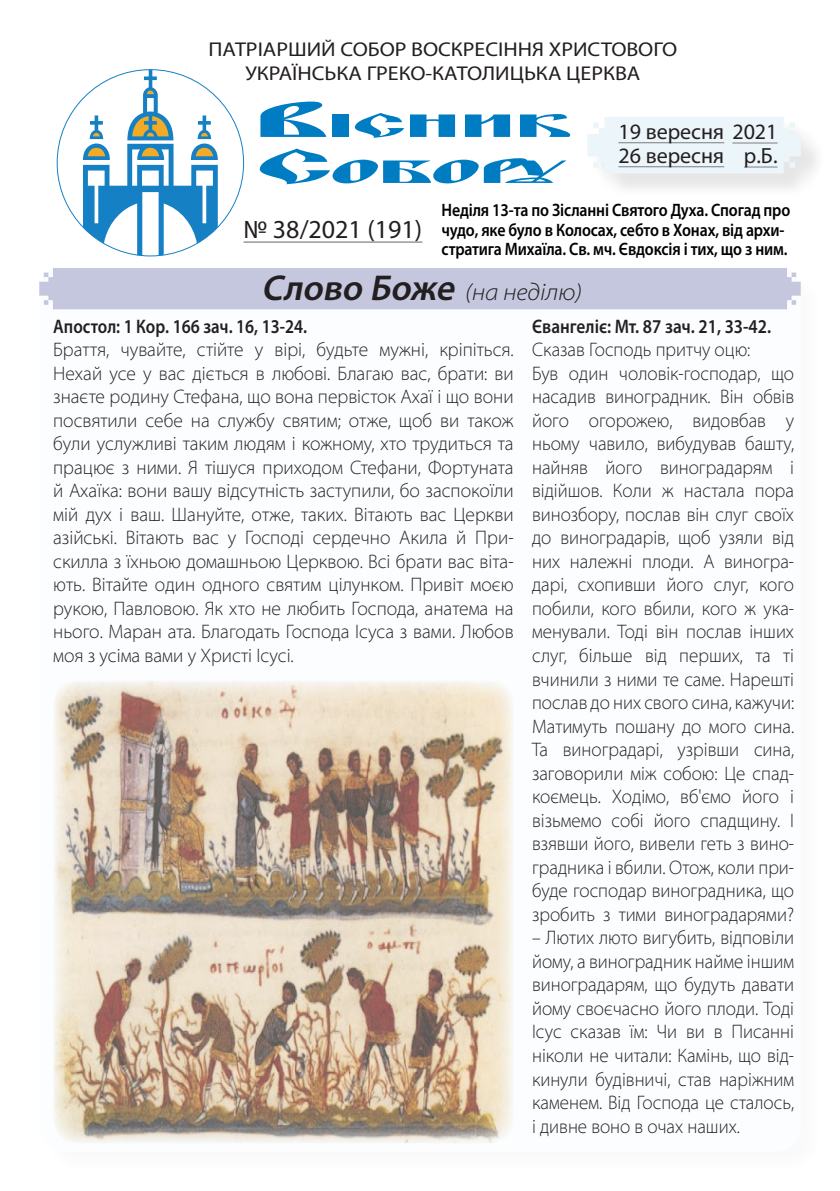
<style>
.page{position:relative;width:840px;height:1191px;background:#fff}
.page>*{position:absolute;margin:0;border:0;box-sizing:border-box;transform-origin:0 0}
.ВІСНИК_СОБОРУ{font:31px/46px "Blagovest Five";color:#007dc2;scale:2.79 1}
.Неділя_Текст{font:26px "Myriad Pro";color:#231f20}
.Назва_рубрики{font:italic 300 semi-expanded 24px "Myriad Pro";color:#231f20}
.Неділя_Текст-2{font:22px "Myriad Pro";color:#231f20}
.t1{font:20px "Myriad Pro";color:#231f20;scale:1.1 1}
.Текст_читання{font:300 semi-expanded 19.6px/23.6px "Myriad Pro";color:#231f20;text-align:justify;scale:.88 1}
.Текст_читання-2{font:300 semi-expanded 19.6px/23.6px "Myriad Pro";color:#231f20;text-align:justify;scale:.9 1}
.Текст_читання-3{font:600 19.6px "Myriad Pro";color:#231f20;scale:.86 1}
.Текст_читання-4{font:600 19.6px "Myriad Pro";color:#231f20;scale:.88 1}
.День_календаря{font:600 18px/19.4px "Myriad Pro";letter-spacing:-.01em;color:#000001;scale:.88 1}
.s1{font-size:44.4px}
.s2{font-weight:600;font-stretch:normal;font-size:36px}
</style>
<div class="page">
<div style="left:40px;top:266px;width:759px;height:885px;background:#fbfdfe;border-radius:24px"></div>
<div style="left:39px;top:268px;width:761px;height:41px;background:#c4c7de"></div>
<div style="left:589px;top:120px;width:236px;height:78px;background:#231f20;opacity:.75"></div>
<svg style="left:587px;top:117px;width:213px;height:56px;background:#ecf4f9"></svg>
<svg style="left:56px;top:69px;width:188px;height:188px"></svg>
<hr style="left:243px;top:241px;width:179px;height:2px;background:#86888b">
<hr style="left:732px;top:142px;width:45px;height:2px;background:#86888b">
<hr style="left:743px;top:166px;width:34px;height:2px;background:#86888b">
<hr style="left:618px;top:142px;width:105px;height:1px;background:#86888b">
<hr style="left:618px;top:166px;width:105px;height:1px;background:#86888b">
<img style="left:54px;top:681px;width:459px;height:462px">
<p class="t1" style="left:208px;top:37px;width:427px">ПАТРІАРШИЙ СОБОР ВОСКРЕСІННЯ ХРИСТОВОГО</p>
<p class="t1" style="left:245px;top:61px;width:360px">УКРАЇНСЬКА ГРЕКО-КАТОЛИЦЬКА ЦЕРКВА</p>
<p class="ВІСНИК_СОБОРУ" style="left:253px;top:102px;width:115px"><span class="s1">В</span>існик<br><span class="s1">С</span>обору</p>
<p class="Неділя_Текст-2" style="left:618px;top:118px;width:160px">19 вересня 2021</p>
<p class="Неділя_Текст-2" style="left:743px;top:142px;width:35px">р.Б.</p>
<p class="Неділя_Текст-2" style="left:618px;top:142px;width:107px">26 вересня</p>
<p class="День_календаря" style="left:441px;top:200px;width:397px">Неділя 13-та по Зісланні Святого Духа. Спогад про чудо, яке було в Колосах, себто в Хонах, від архи&shy;стратига Михаїла. Св. мч. Євдоксія і тих, що з ним.</p>
<p class="Неділя_Текст" style="left:243px;top:213px;width:180px">№ 38/2021 (191)</p>
<p class="Назва_рубрики" style="left:261px;top:279px;width:322px"><span class="s2">Слово Боже</span> (на неділю)</p>
<p class="Текст_читання-3" style="left:53px;top:313px;width:297px">Апостол: 1 Кор. 166 зач. 16, 13-24.</p>
<p class="Текст_читання-2" style="left:53px;top:338px;width:513px">Браття, чувайте, стійте у вірі, будьте мужні, кріпіться.<br>Нехай усе у вас діється в любові. Благаю вас, брати: ви знаєте родину Стефана, що вона первісток Ахаї і що вони посвятили себе на службу святим; отже, щоб ви також були услужливі таким людям і кожному, хто трудиться та працює з ними. Я тішуся приходом Стефани, Фортуната й Ахаїка: вони вашу відсутність заступили, бо заспокоїли мій дух і ваш. Шануйте, отже, таких. Вітають вас Церкви азійські. Вітають вас у Господі сердечно Акила й При&shy;скилла з їхньою домашньою Церквою. Всі брати вас віта&shy;ють. Вітайте один одного святим цілунком. Привіт моєю рукою, Павловою. Як хто не любить Господа, анатема на нього. Маран ата. Благодать Господа Ісуса з вами. Любов моя з усіма вами у Христі Ісусі.</p>
<p class="Текст_читання-4" style="left:531px;top:313px;width:273px">Євангеліє: Мт. 87 зач. 21, 33-42.</p>
<p class="Текст_читання" style="left:531px;top:338px;width:249px">Сказав Господь притчу оцю:</p>
<p class="Текст_читання" style="left:531px;top:361px;width:299px">Був один чоловік-господар, що насадив виноградник. Він обвів його огорожею, видовбав у ньому чавило, вибудував башту, найняв його виноградарям і відійшов. Коли ж настала пора винозбору, послав він слуг своїх до виноградарів, щоб узяли від них належні плоди. А виногра&shy;дарі, схопивши його слуг, кого побили, кого вбили, кого ж ука&shy;менували. Тоді він послав інших слуг, більше від перших, та ті вчинили з ними те саме. Нарешті послав до них свого сина, кажучи:<br>Матимуть пошану до мого сина.<br>Та виноградарі, узрівши сина, заговорили між собою: Це спад&shy;коємець. Ходімо, вб'ємо його і візьмемо собі його спадщину. І взявши його, вивели геть з вино&shy;градника і вбили. Отож, коли при&shy;буде господар виноградника, що зробить з тими виноградарями?</p>
<p class="Текст_читання" style="left:531px;top:926px;width:299px">– Лютих люто вигубить, відповіли йому, а виноградник найме іншим виноградарям, що будуть давати йому своєчасно його плоди. Тоді Ісус сказав їм: Чи ви в Писанні ніколи не читали: Камінь, що від&shy;кинули будівничі, став наріжним каменем. Від Господа це сталось, і дивне воно в очах наших.</p>
</div>
